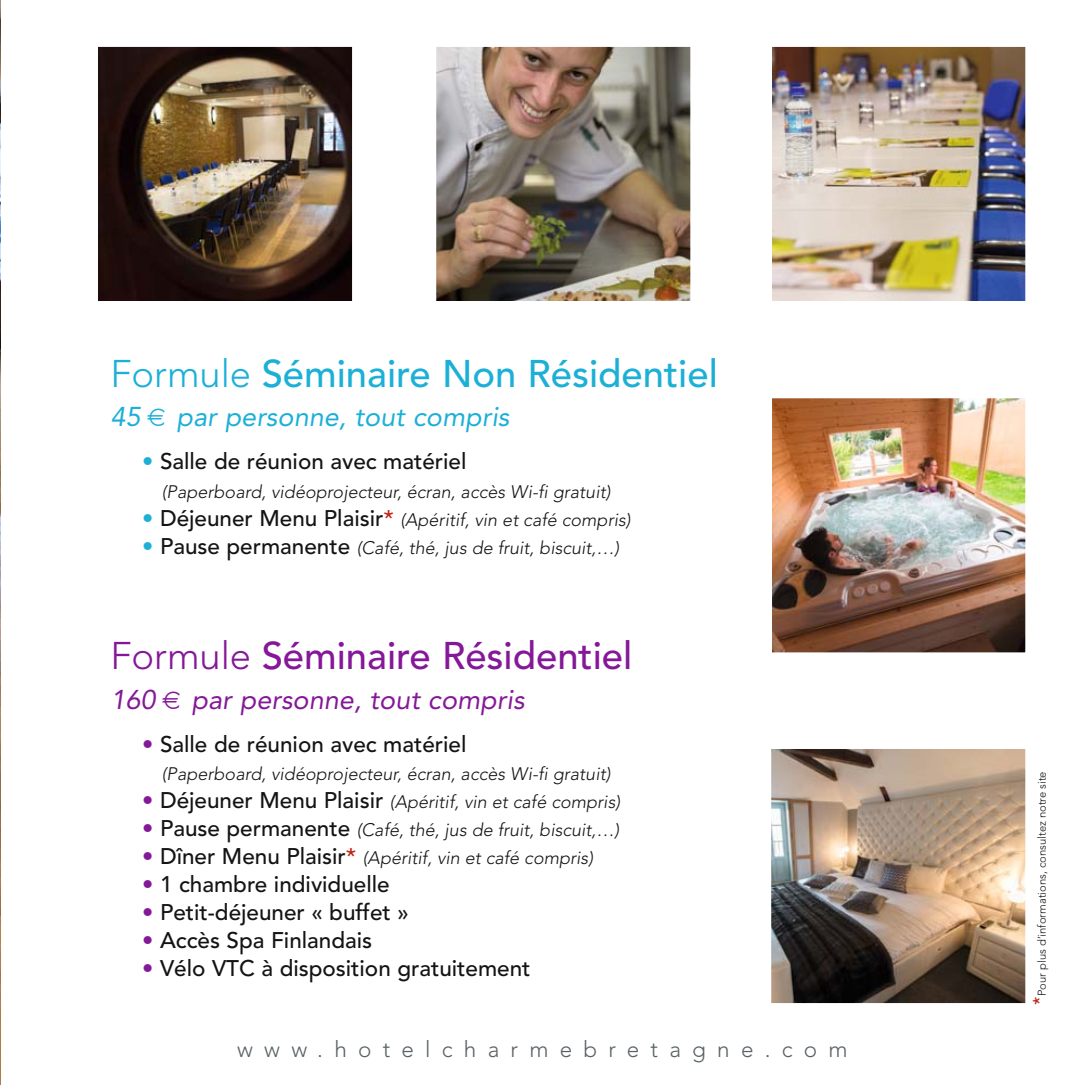
<style>
.page{position:relative;width:1085px;height:1085px;background:#fff}
.page>*{position:absolute;margin:0;border:0;box-sizing:border-box;transform-origin:0 0}
.t1{font:500 38.25px "Avenir";color:#1cb0d7}
.t2{font:500 38.25px "Avenir";color:#851898}
.t3{font:27px "Avenir";color:#851898}
.t4{font:27px "Avenir";color:#1cb0d7}
.t5{font:500 22.5px "Avenir";color:#131413}
.t6{font:300 22.5px "Avenir";letter-spacing:.5em;color:#5a6265}
.t7{font:300 18px "Avenir";letter-spacing:.005em;color:#131413}
.t8{font:300 11.25px "Avenir";color:#131413}
.s1{font-weight:300}
.s2{color:#1cb0d7}
.s3{font-weight:500;font-size:22.5px;color:#1cb0d7}
.s4{font-weight:500;font-size:22.5px}
.s5{font-weight:500;font-size:22.5px;color:#c02011}
.s6{color:#851898}
.s7{font-weight:500;font-size:22.5px;color:#851898}
.s8{font-weight:500;font-size:18px;color:#c02011}
</style>
<div class="page">
<img style="left:0;top:0;width:1px;height:1084px">
<img style="left:772px;top:48px;width:252px;height:252px">
<div style="left:768px;top:45px;width:259px;height:258px;border:2px solid #fff"></div>
<img style="left:771px;top:749px;width:253px;height:253px">
<div style="left:768px;top:746px;width:259px;height:259px;border:2px solid #fff"></div>
<img style="left:772px;top:399px;width:252px;height:252px">
<div style="left:768px;top:396px;width:259px;height:258px;border:2px solid #fff"></div>
<img style="left:99px;top:48px;width:252px;height:252px">
<div style="left:96px;top:45px;width:258px;height:258px;border:2px solid #fff"></div>
<img style="left:437px;top:48px;width:252px;height:252px">
<div style="left:434px;top:45px;width:258px;height:258px;border:2px solid #fff"></div>
<h1 class="t1" style="left:110px;top:358px;width:609px"><span class="s1">Formule</span> Séminaire Non Résidentiel</h1>
<h2 class="t4" style="left:110px;top:406px;width:404px">45 par personne, tout compris</h2>
<p class="t5" style="left:142px;top:452px;width:326px"><span class="s2">•</span> Salle de réunion avec matériel</p>
<p class="t7" style="left:162px;top:484px;width:452px">(Paperboard, vidéoprojecteur, écran, accès Wi-fi gratuit)</p>
<p class="t7" style="left:142px;top:512px;width:492px"><span class="s3">•</span> <span class="s4">Déjeuner Menu Plaisir</span><span class="s5">*</span> (Apéritif, vin et café compris)</p>
<p class="t7" style="left:142px;top:540px;width:480px"><span class="s3">•</span> <span class="s4">Pause permanente</span> (Café, thé, jus de fruit, biscuit,…)</p>
<h1 class="t2" style="left:110px;top:640px;width:523px"><span class="s1">Formule</span> Séminaire Résidentiel</h1>
<h2 class="t3" style="left:110px;top:688px;width:419px">160 par personne, tout compris</h2>
<p class="t5" style="left:142px;top:734px;width:326px"><span class="s6">•</span> Salle de réunion avec matériel</p>
<p class="t7" style="left:162px;top:766px;width:452px">(Paperboard, vidéoprojecteur, écran, accès Wi-fi gratuit)</p>
<p class="t7" style="left:142px;top:794px;width:481px"><span class="s7">•</span> <span class="s4">Déjeuner Menu Plaisir</span> (Apéritif, vin et café compris)</p>
<p class="t7" style="left:142px;top:822px;width:480px"><span class="s7">•</span> <span class="s4">Pause permanente</span> (Café, thé, jus de fruit, biscuit,…)</p>
<p class="t7" style="left:142px;top:850px;width:454px"><span class="s7">•</span> <span class="s4">Dîner Menu Plaisir</span><span class="s5">*</span> (Apéritif, vin et café compris)</p>
<p class="t5" style="left:142px;top:874px;width:249px"><span class="s6">•</span> 1 chambre individuelle</p>
<p class="t5" style="left:142px;top:902px;width:268px"><span class="s6">•</span> Petit-déjeuner « buffet »</p>
<p class="t5" style="left:142px;top:930px;width:231px"><span class="s6">•</span> Accès Spa Finlandais</p>
<p class="t5" style="left:142px;top:958px;width:390px"><span class="s6">•</span> Vélo VTC à disposition gratuitement</p>
<p class="t6" style="left:237px;top:1040px;width:612px">www.hotelcharmebretagne.com</p>
<p class="t8" style="left:1037px;top:1004px;width:234px;rotate:-90deg"><span class="s8">*</span>Pour plus d’informations, consultez notre site</p>
</div>
